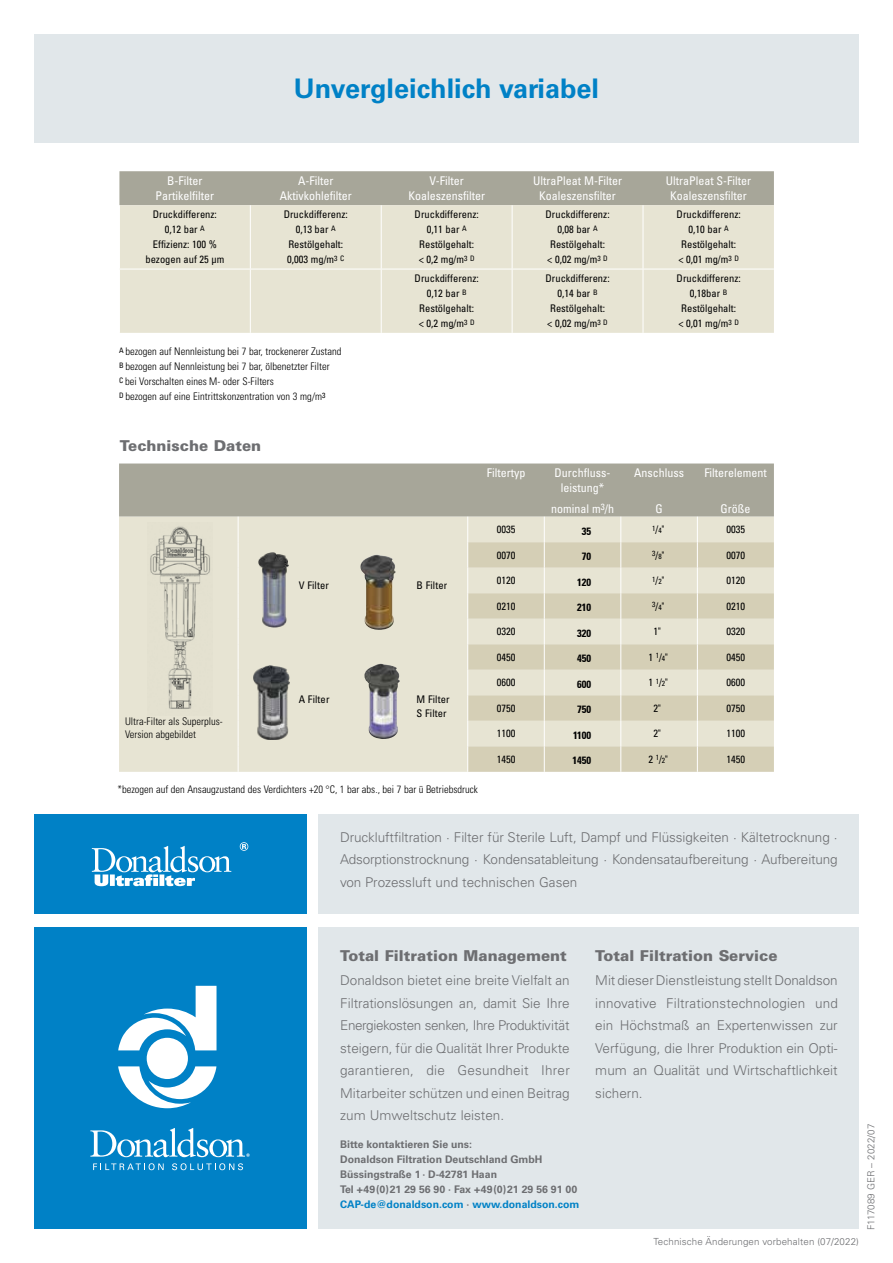
<style>
.page{position:relative;width:893px;height:1263px;background:#fff}
.page>*{position:absolute;margin:0;border:0;box-sizing:border-box;transform-origin:0 0}
.t1{font:700 27px "Univers LT Pro 65";color:#0081c6}
.t2{font:900 15px "Univers LT Pro 75";color:#6d6e71}
.t3{font:300 13.5px/22.5px "Univers LT Pro 45";color:#6d6e71;text-align:justify}
.t4{font:condensed 12px/15px "Univers LT Pro";color:#fff;text-align:center}
.t5{font:condensed 10.5px/15px "Univers LT Pro";color:#000;text-align:center}
.t6{font:300 condensed 10.5px/15px "Univers LT Std";color:#000}
.t7{font:700 10.5px/15px "Univers LT Pro 65";color:#6d6e71}
.t8{font:700 condensed 10.5px "Univers";color:#000}
.t9{font:300 9.75px "Univers LT Pro 45";letter-spacing:.01em;color:#6d6e71}
.t10{font:condensed 7.5px "Univers LT Pro";color:#000}
.s1{font-size:10.5px}
.s2{font-size:7.5px}
.s3{color:#0081c6}
</style>
<div class="page">
<div style="left:34px;top:34px;width:825px;height:108px;background:#e1e7ea"></div>
<div style="left:34px;top:927px;width:272px;height:302px;background:#0081c6"></div>
<svg style="left:93px;top:1163px;width:71px;height:7px"></svg>
<svg style="left:172px;top:1163px;width:71px;height:7px"></svg>
<svg style="left:90px;top:1128px;width:160px;height:29px"></svg>
<svg style="left:118px;top:986px;width:99px;height:122px"></svg>
<div style="left:319px;top:927px;width:540px;height:302px;background:#e1e7ea"></div>
<div style="left:34px;top:814px;width:272px;height:100px;background:#0081c6"></div>
<svg style="left:92px;top:846px;width:139px;height:40px"></svg>
<svg style="left:240px;top:842px;width:8px;height:9px"></svg>
<div style="left:319px;top:814px;width:540px;height:100px;background:#e1e7ea"></div>
<div style="left:119px;top:171px;width:655px;height:34px;background:#a7a699"></div>
<div style="left:120px;top:205px;width:654px;height:128px;background:#e7e4d3"></div>
<hr style="left:250px;top:205px;width:1px;height:64px;background:#fff">
<hr style="left:381px;top:205px;width:1px;height:64px;background:#fff">
<hr style="left:512px;top:205px;width:1px;height:64px;background:#fff">
<hr style="left:250px;top:269px;width:1px;height:64px;background:#fff">
<hr style="left:381px;top:269px;width:1px;height:64px;background:#fff">
<hr style="left:512px;top:269px;width:1px;height:64px;background:#fff">
<hr style="left:643px;top:205px;width:1px;height:64px;background:#fff">
<hr style="left:643px;top:269px;width:1px;height:64px;background:#fff">
<hr style="left:119px;top:269px;width:131px;height:1px;background:#fff">
<hr style="left:250px;top:269px;width:131px;height:1px;background:#fff">
<hr style="left:381px;top:269px;width:131px;height:1px;background:#fff">
<hr style="left:512px;top:269px;width:131px;height:1px;background:#fff">
<hr style="left:643px;top:269px;width:131px;height:1px;background:#fff">
<svg style="left:119px;top:463px;width:655px;height:309px;background:#d7d3c2"></svg>
<img style="left:148px;top:523px;width:65px;height:193px">
<img style="left:360px;top:555px;width:38px;height:75px">
<img style="left:364px;top:664px;width:37px;height:75px">
<img style="left:254px;top:665px;width:35px;height:75px">
<img style="left:258px;top:553px;width:31px;height:75px">
<h1 class="t1" style="left:294px;top:72px;width:307px">Unvergleichlich variabel</h1>
<p class="t4" style="left:156px;top:173px;width:60px">B-Filter<br>Partikelfilter</p>
<p class="t4" style="left:280px;top:173px;width:73px">A-Filter<br>Aktivkohlefilter</p>
<p class="t4" style="left:408px;top:173px;width:78px">V-Filter<br>Koaleszensfilter</p>
<p class="t4" style="left:533px;top:173px;width:90px">UltraPleat M-Filter<br>Koaleszensfilter</p>
<p class="t4" style="left:666px;top:173px;width:87px">UltraPleat S-Filter<br>Koaleszensfilter</p>
<p class="t5" style="left:145px;top:207px;width:80px">Druckdifferenz:<br>0,12 bar <sup>A<br></sup>Effizienz: 100 % bezogen auf 25 μm</p>
<p class="t5" style="left:284px;top:207px;width:66px">Druckdifferenz:<br>0,13 bar <sup>A<br></sup>Restölgehalt:<br>0,003 mg/m<sup>3</sup> <sup>C</sup></p>
<p class="t5" style="left:415px;top:207px;width:66px">Druckdifferenz:<br>0,11 bar <sup>A<br></sup>Restölgehalt:<br>&lt; 0,2 mg/m<sup>3</sup> <sup>D</sup></p>
<p class="t5" style="left:545px;top:207px;width:66px">Druckdifferenz:<br>0,08 bar <sup>A<br></sup>Restölgehalt:<br>&lt; 0,02 mg/m<sup>3</sup> <sup>D</sup></p>
<p class="t5" style="left:677px;top:207px;width:66px">Druckdifferenz:<br>0,10 bar <sup>A<br></sup>Restölgehalt:<br>&lt; 0,01 mg/m<sup>3</sup> <sup>D</sup></p>
<p class="t5" style="left:415px;top:271px;width:66px">Druckdifferenz:<br>0,12 bar <sup>B<br></sup>Restölgehalt:<br>&lt; 0,2 mg/m<sup>3</sup> <sup>D</sup></p>
<p class="t5" style="left:545px;top:271px;width:66px">Druckdifferenz:<br>0,14 bar <sup>B<br></sup>Restölgehalt:<br>&lt; 0,02 mg/m<sup>3</sup> <sup>D</sup></p>
<p class="t5" style="left:677px;top:271px;width:66px">Druckdifferenz:<br>0,18bar <sup>B<br></sup>Restölgehalt:<br>&lt; 0,01 mg/m<sup>3</sup> <sup>D</sup></p>
<p class="t6" style="left:119px;top:344px;width:224px"><sup>A</sup> bezogen auf Nennleistung bei 7 bar, trockenerer Zustand <sup>B</sup> bezogen auf Nennleistung bei 7 bar, ölbenetzter Filter<br><sup>C</sup> bei Vorschalten eines M- oder S-Filters<br><sup>D</sup> bezogen auf eine Eintrittskonzentration von 3 mg/m<sup>3</sup></p>
<p class="t2" style="left:120px;top:436px;width:143px">Technische Daten</p>
<p class="t6" style="left:125px;top:715px;width:99px;line-height:12.6px">Ultra-Filter als Superplus-<br>Version abgebildet</p>
<p class="t5" style="left:299px;top:578px;width:32px">V Filter</p>
<p class="t5" style="left:299px;top:692px;width:32px">A Filter</p>
<p class="t5" style="left:417px;top:578px;width:32px">B Filter</p>
<p class="t5" style="left:417px;top:692px;width:35px;line-height:13.5px;text-align:left">M Filter<br>S Filter</p>
<p class="t6" style="left:117px;top:782px;width:362px">*bezogen auf den Ansaugzustand des Verdichters +20 °C, 1 bar abs., bei 7 bar ü Betriebsdruck</p>
<p class="t4" style="left:487px;top:465px;width:40px">Filtertyp</p>
<p class="t4" style="left:555px;top:466px;width:57px;line-height:14.4px">Durchfluss&shy;leistung*</p>
<p class="t4" style="left:634px;top:465px;width:51px">Anschluss</p>
<p class="t4" style="left:704px;top:465px;width:64px">Filterelement</p>
<p class="t4" style="left:551px;top:501px;width:64px">nominal m<sup>3</sup>/h</p>
<p class="t4" style="left:655px;top:501px;width:9px">G</p>
<p class="t4" style="left:721px;top:501px;width:31px">Größe</p>
<p class="t5" style="left:497px;top:522px;width:20px">0035</p>
<p class="t8" style="left:582px;top:524px;width:11px">35</p>
<p class="t10" style="left:652px;top:525px;width:14px">1<span class="s1">/</span>4<span class="s1">"</span></p>
<p class="t5" style="left:726px;top:522px;width:20px">0035</p>
<p class="t5" style="left:497px;top:547px;width:20px">0070</p>
<p class="t8" style="left:582px;top:550px;width:11px">70</p>
<p class="t10" style="left:652px;top:550px;width:14px">3<span class="s1">/</span>8<span class="s1">"</span></p>
<p class="t5" style="left:726px;top:547px;width:20px">0070</p>
<p class="t5" style="left:497px;top:573px;width:20px">0120</p>
<p class="t8" style="left:577px;top:575px;width:15px">120</p>
<p class="t10" style="left:652px;top:576px;width:14px">1<span class="s1">/</span>2<span class="s1">"</span></p>
<p class="t5" style="left:726px;top:573px;width:20px">0120</p>
<p class="t5" style="left:497px;top:598px;width:20px">0210</p>
<p class="t8" style="left:577px;top:601px;width:15px">210</p>
<p class="t10" style="left:652px;top:601px;width:14px">3<span class="s1">/</span>4<span class="s1">"</span></p>
<p class="t5" style="left:726px;top:598px;width:20px">0210</p>
<p class="t5" style="left:497px;top:624px;width:20px">0320</p>
<p class="t8" style="left:577px;top:626px;width:15px">320</p>
<p class="t5" style="left:654px;top:624px;width:9px">1"</p>
<p class="t5" style="left:726px;top:624px;width:20px">0320</p>
<p class="t5" style="left:497px;top:649px;width:20px">0450</p>
<p class="t8" style="left:577px;top:652px;width:15px">450</p>
<p class="t5" style="left:648px;top:649px;width:21px">1 <sup>1</sup>/<span class="s2">4</span>"</p>
<p class="t5" style="left:726px;top:649px;width:20px">0450</p>
<p class="t5" style="left:497px;top:675px;width:20px">0600</p>
<p class="t8" style="left:577px;top:677px;width:15px">600</p>
<p class="t5" style="left:648px;top:675px;width:21px">1 <sup>1</sup>/<span class="s2">2</span>"</p>
<p class="t5" style="left:726px;top:675px;width:20px">0600</p>
<p class="t5" style="left:497px;top:700px;width:20px">0750</p>
<p class="t8" style="left:577px;top:703px;width:15px">750</p>
<p class="t5" style="left:654px;top:700px;width:9px">2"</p>
<p class="t5" style="left:726px;top:700px;width:20px">0750</p>
<p class="t5" style="left:497px;top:726px;width:20px">1100</p>
<p class="t8" style="left:573px;top:728px;width:20px">1100</p>
<p class="t5" style="left:654px;top:726px;width:9px">2"</p>
<p class="t5" style="left:726px;top:726px;width:20px">1100</p>
<p class="t5" style="left:497px;top:751px;width:20px">1450</p>
<p class="t8" style="left:572px;top:754px;width:20px">1450</p>
<p class="t5" style="left:648px;top:751px;width:21px">2 <sup>1</sup>/<span class="s2">2</span>"</p>
<p class="t5" style="left:726px;top:751px;width:20px">1450</p>
<p class="t3" style="left:340px;top:825px;width:499px">Druckluftfiltration · Filter für Sterile Luft, Dampf und Flüssigkeiten · Kältetrocknung · Adsorptionstrocknung · Kondensatableitung · Kondensataufbereitung · Aufbereitung von Prozessluft und technischen Gasen</p>
<p class="t2" style="left:340px;top:946px;width:228px">Total Filtration Management</p>
<p class="t3" style="left:340px;top:969px;width:231px">Donaldson bietet eine breite Vielfalt an Filtrationslösungen an, damit Sie Ihre Energiekosten senken, Ihre Produktivität steigern, für die Qualität Ihrer Produkte garantieren, die Gesundheit Ihrer Mitarbeiter schützen und einen Beitrag zum Umweltschutz leisten.</p>
<p class="t7" style="left:340px;top:1136px;width:241px">Bitte kontaktieren Sie uns:<br>Donaldson Filtration Deutschland GmbH Büssingstraße 1 · D-42781 Haan<br>Tel + 49 (0) 21 29 56 90 · Fax + 49 (0) 21 29 56 91 00<br><span class="s3">CAP-de@donaldson.com</span> · <span class="s3">www.donaldson.com</span></p>
<p class="t2" style="left:595px;top:946px;width:184px">Total Filtration Service</p>
<p class="t3" style="left:595px;top:969px;width:244px">Mit dieser Dienstleistung stellt Donaldson innovative Filtrationstechnologien und ein Höchstmaß an Expertenwissen zur Verfügung, die Ihrer Produktion ein Opti&shy;mum an Qualität und Wirtschaftlichkeit sichern.</p>
<p class="t9" style="left:653px;top:1235px;width:207px">Technische Änderungen vorbehalten (07/2022)</p>
<p class="t9" style="left:865px;top:1230px;width:108px;rotate:-90deg">F117089 GER – 2022/07</p>
</div>
